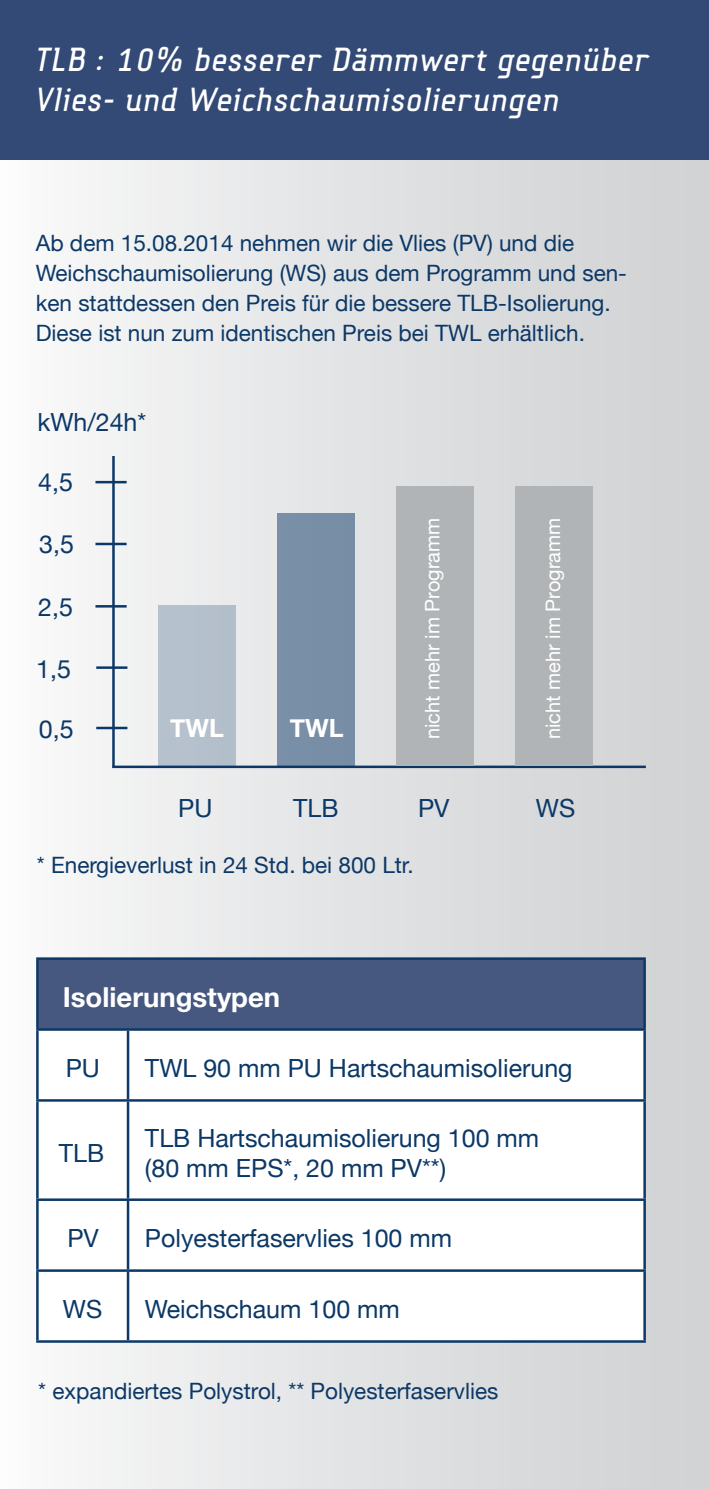
<style>
.page{position:relative;width:709px;height:1489px;background:#fff}
.page>*{position:absolute;margin:0;border:0;box-sizing:border-box;transform-origin:0 0}
.t1{font:35px/40px "Fou Mix Med Ita";letter-spacing:.02em;color:#fff}
.t2{font:700 27.5px "Helvetica Neue";color:#fff}
.t3{font:25px/30px "Helvetica Neue";color:#0c3867}
.t4{font:700 25px "Helvetica Neue";color:#fff}
.t5{font:22.5px/30px "Helvetica Neue";color:#0c3867}
.t6{font:20px "Helvetica Neue";color:#fff}
</style>
<div class="page">
<div style="left:0;top:0;width:709px;height:1488px;background:linear-gradient(to right,#f9f9f9,#cecfd1)"></div>
<div style="left:0;top:0;width:709px;height:159px;background:#324a75"></div>
<div style="left:37px;top:958px;width:607px;height:71px;background:#465780"></div>
<svg style="left:39px;top:1030px;width:604px;height:310px"></svg>
<hr style="left:36px;top:957px;width:92px;height:2px;background:#0c3867">
<hr style="left:36px;top:959px;width:3px;height:69px;background:#0c3867">
<hr style="left:128px;top:957px;width:518px;height:2px;background:#0c3867">
<hr style="left:643px;top:959px;width:3px;height:69px;background:#0c3867">
<hr style="left:36px;top:1028px;width:92px;height:2px;background:#0c3867">
<hr style="left:128px;top:1028px;width:518px;height:2px;background:#0c3867">
<hr style="left:36px;top:1030px;width:3px;height:69px;background:#0c3867">
<hr style="left:127px;top:1030px;width:2px;height:69px;background:#0c3867">
<hr style="left:643px;top:1030px;width:3px;height:69px;background:#0c3867">
<hr style="left:36px;top:1099px;width:92px;height:2px;background:#0c3867">
<hr style="left:36px;top:1101px;width:3px;height:97px;background:#0c3867">
<hr style="left:128px;top:1099px;width:518px;height:2px;background:#0c3867">
<hr style="left:127px;top:1101px;width:2px;height:97px;background:#0c3867">
<hr style="left:643px;top:1101px;width:3px;height:97px;background:#0c3867">
<hr style="left:36px;top:1198px;width:92px;height:2px;background:#0c3867">
<hr style="left:36px;top:1200px;width:3px;height:69px;background:#0c3867">
<hr style="left:128px;top:1198px;width:518px;height:2px;background:#0c3867">
<hr style="left:127px;top:1200px;width:2px;height:69px;background:#0c3867">
<hr style="left:643px;top:1200px;width:3px;height:69px;background:#0c3867">
<hr style="left:36px;top:1269px;width:92px;height:2px;background:#0c3867">
<hr style="left:36px;top:1271px;width:3px;height:69px;background:#0c3867">
<hr style="left:128px;top:1269px;width:518px;height:2px;background:#0c3867">
<hr style="left:127px;top:1271px;width:2px;height:69px;background:#0c3867">
<hr style="left:643px;top:1271px;width:3px;height:69px;background:#0c3867">
<hr style="left:36px;top:1340px;width:92px;height:2px;background:#0c3867">
<hr style="left:128px;top:1340px;width:518px;height:2px;background:#0c3867">
<div style="left:158px;top:605px;width:78px;height:161px;background:#b4c0cc"></div>
<hr style="left:112px;top:456px;width:3px;height:310px;background:#0c3867">
<hr style="left:112px;top:765px;width:534px;height:3px;background:#0c3867">
<div style="left:396px;top:486px;width:78px;height:279px;background:#b1b4b6"></div>
<div style="left:515px;top:486px;width:78px;height:279px;background:#b1b4b6"></div>
<hr style="left:95px;top:605px;width:32px;height:2px;background:#0c3867">
<hr style="left:95px;top:481px;width:32px;height:2px;background:#0c3867">
<hr style="left:95px;top:542px;width:32px;height:3px;background:#0c3867">
<hr style="left:96px;top:666px;width:31px;height:3px;background:#0c3867">
<hr style="left:96px;top:726px;width:31px;height:3px;background:#0c3867">
<div style="left:277px;top:513px;width:78px;height:253px;background:#788ea6"></div>
<h1 class="t1" style="left:36px;top:40px;width:615px">TLB : 10% besserer Dämmwert gegenüber<br>Vlies- und Weichschaumisolierungen</h1>
<p class="t5" style="left:36px;top:229px;width:592px">Ab dem 15.08.2014 nehmen wir die Vlies (PV) und die Weichschaumisolierung (WS) aus dem Programm und sen&shy;ken stattdessen den Preis für die bessere TLB-Isolierung.<br>Diese ist nun zum identischen Preis bei TWL erhältlich.</p>
<p class="t3" style="left:37px;top:408px;width:110px">kWh/24h*</p>
<p class="t3" style="left:38px;top:468px;width:36px">4,5</p>
<p class="t3" style="left:39px;top:530px;width:36px">3,5</p>
<p class="t3" style="left:38px;top:593px;width:36px">2,5</p>
<p class="t3" style="left:36px;top:655px;width:36px">1,5</p>
<p class="t3" style="left:39px;top:715px;width:36px">0,5</p>
<p class="t4" style="left:170px;top:708px;width:55px">TWL</p>
<p class="t4" style="left:290px;top:708px;width:55px">TWL</p>
<p class="t6" style="left:418px;top:739px;width:223px;rotate:-90deg">nicht mehr im Programm</p>
<p class="t6" style="left:538px;top:739px;width:223px;rotate:-90deg">nicht mehr im Programm</p>
<p class="t3" style="left:178px;top:794px;width:36px">PU</p>
<p class="t3" style="left:293px;top:794px;width:47px">TLB</p>
<p class="t3" style="left:418px;top:794px;width:33px">PV</p>
<p class="t3" style="left:536px;top:794px;width:41px">WS</p>
<p class="t5" style="left:37px;top:851px;width:378px">* Energieverlust in 24 Std. bei 800 Ltr.</p>
<p class="t2" style="left:63px;top:976px;width:219px">Isolierungstypen</p>
<p class="t3" style="left:66px;top:1054px;width:36px">PU</p>
<p class="t3" style="left:145px;top:1054px;width:429px">TWL 90 mm PU Hartschaumisolierung</p>
<p class="t3" style="left:59px;top:1139px;width:47px">TLB</p>
<p class="t3" style="left:145px;top:1124px;width:396px">TLB Hartschaumisolierung 100 mm (80 mm EPS*, 20 mm PV**)</p>
<p class="t3" style="left:67px;top:1224px;width:33px">PV</p>
<p class="t3" style="left:145px;top:1224px;width:308px">Polyesterfaservlies 100 mm</p>
<p class="t3" style="left:63px;top:1295px;width:41px">WS</p>
<p class="t3" style="left:145px;top:1295px;width:256px">Weichschaum 100 mm</p>
<p class="t5" style="left:38px;top:1376px;width:461px">* expandiertes Polystrol, ** Polyesterfaservlies</p>
</div>
